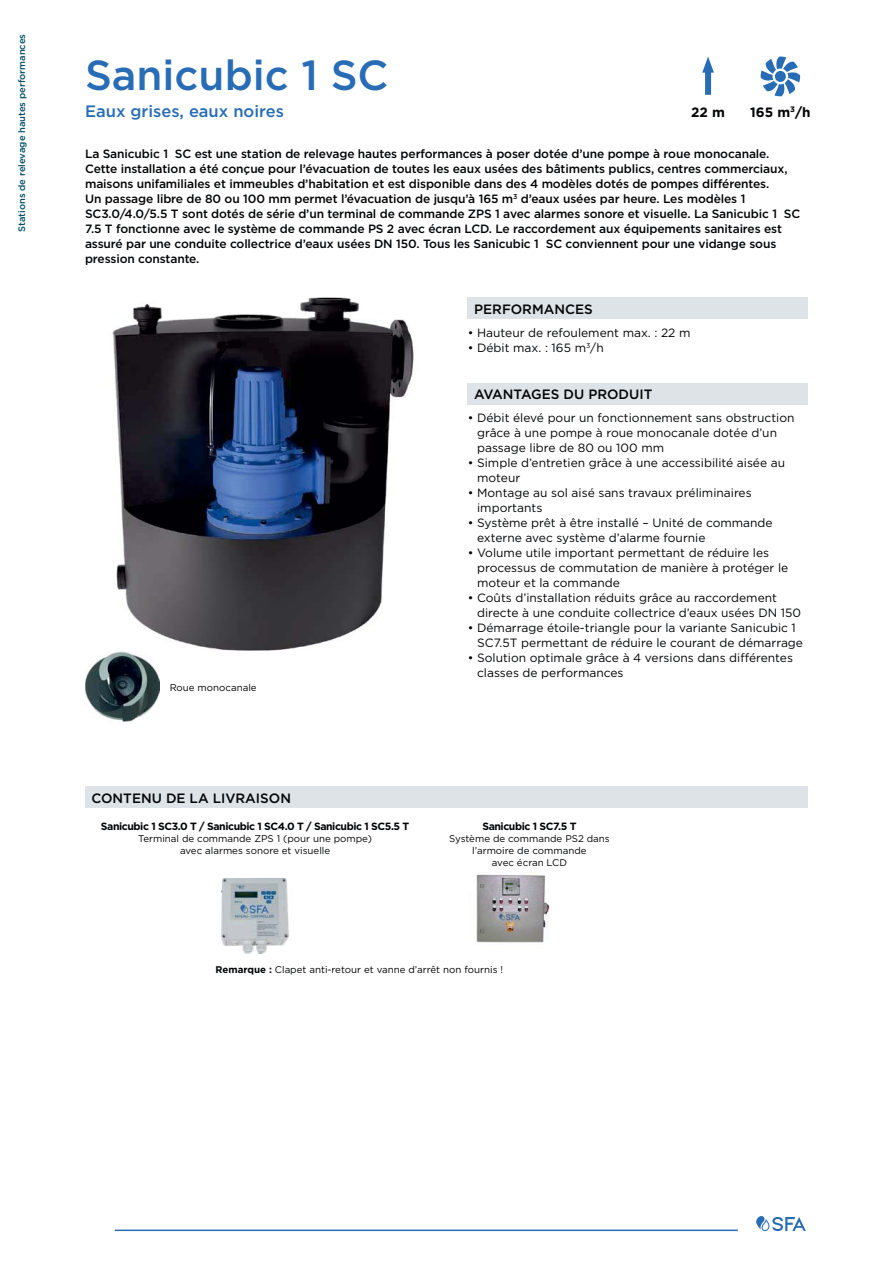
<style>
.page{position:relative;width:893px;height:1263px;background:#fff}
.page>*{position:absolute;margin:0;border:0;box-sizing:border-box;transform-origin:0 0}
.t1{font:500 42px "Gotham";color:#276cb5}
.t2{font:500 16.5px "Gotham";color:#276cb5}
.t3{font:500 13.5px "Gotham";color:#010305}
.t4{font:700 13.5px "Gotham";color:#010305}
.t5{font:12px/15px "Gotham";color:#010305}
.t6{font:500 12px/15px "Gotham";letter-spacing:-.01em;color:#010305}
.t7{font:700 10.5px "Gotham";letter-spacing:-.04em;color:#010305}
.t8{font:9.75px/12px "Gotham";color:#010305;text-align:center}
.t9{font:500 9.3px "Gotham";color:#004f64}
.s1{font-weight:700}
</style>
<div class="page">
<img style="left:112px;top:298px;width:302px;height:353px">
<img style="left:85px;top:650px;width:74px;height:72px">
<hr style="left:115px;top:1230px;width:623px;height:1px;background:#276cb5">
<svg style="left:756px;top:1216px;width:50px;height:15px"></svg>
<div style="left:468px;top:383px;width:340px;height:21px;background:#dde3e7"></div>
<div style="left:468px;top:298px;width:340px;height:21px;background:#dde3e7"></div>
<div style="left:705px;top:67px;width:6px;height:28px;background:#276cb5"></div>
<svg style="left:702px;top:57px;width:12px;height:16px"></svg>
<div style="left:85px;top:787px;width:723px;height:21px;background:#dde3e7"></div>
<svg style="left:761px;top:57px;width:39px;height:39px"></svg>
<img style="left:221px;top:878px;width:68px;height:75px">
<img style="left:476px;top:872px;width:74px;height:71px">
<p class="t9" style="left:18px;top:232px;width:200px;rotate:-90deg">Stations de relevage hautes performances</p>
<h1 class="t1" style="left:85px;top:60px;width:305px">Sanicubic 1 SC</h1>
<h2 class="t2" style="left:85px;top:105px;width:200px">Eaux grises, eaux noires</h2>
<p class="t4" style="left:691px;top:107px;width:35px">22 m</p>
<p class="t4" style="left:750px;top:107px;width:62px">165 m<sup>3</sup>/h</p>
<p class="t6" style="left:85px;top:148px;width:717px">La Sanicubic 1 SC est une station de relevage hautes performances à poser dotée d’une pompe à roue monocanale.<br>Cette installation a été conçue pour l’évacuation de toutes les eaux usées des bâtiments publics, centres commerciaux, maisons unifamiliales et immeubles d’habitation et est disponible dans des 4 modèles dotés de pompes différentes.<br>Un passage libre de 80 ou 100 mm permet l’évacuation de jusqu’à 165 m<sup>3</sup> d’eaux usées par heure. Les modèles 1<br>SC3.0/4.0/5.5 T sont dotés de série d’un terminal de commande ZPS 1 avec alarmes sonore et visuelle. La Sanicubic 1 SC 7.5 T fonctionne avec le système de commande PS 2 avec écran LCD. Le raccordement aux équipements sanitaires est assuré par une conduite collectrice d’eaux usées DN 150. Tous les Sanicubic 1 SC conviennent pour une vidange sous pression constante.</p>
<p class="t3" style="left:474px;top:304px;width:120px">PERFORMANCES</p>
<p class="t5" style="left:468px;top:326px;width:224px">• Hauteur de refoulement max. : 22 m</p>
<p class="t5" style="left:468px;top:341px;width:137px">• Débit max. : 165 m<sup>3</sup>/h</p>
<p class="t3" style="left:474px;top:389px;width:180px">AVANTAGES DU PRODUIT</p>
<p class="t8" style="left:170px;top:682px;width:89px">Roue monocanale</p>
<p class="t5" style="left:477px;top:411px;width:319px;text-indent:-9px">• Débit élevé pour un fonctionnement sans obstruction grâce à une pompe à roue monocanale dotée d’un passage libre de 80 ou 100 mm</p>
<p class="t5" style="left:477px;top:456px;width:309px;text-indent:-9px">• Simple d’entretien grâce à une accessibilité aisée au moteur</p>
<p class="t5" style="left:477px;top:486px;width:276px;text-indent:-9px">• Montage au sol aisé sans travaux préliminaires importants</p>
<p class="t5" style="left:477px;top:516px;width:297px;text-indent:-9px">• Système prêt à être installé – Unité de commande externe avec système d’alarme fournie</p>
<p class="t5" style="left:477px;top:546px;width:313px;text-indent:-9px">• Volume utile important permettant de réduire les processus de commutation de manière à protéger le moteur et la commande</p>
<p class="t5" style="left:477px;top:591px;width:325px;text-indent:-9px">• Coûts d’installation réduits grâce au raccordement directe à une conduite collectrice d’eaux usées DN 150</p>
<p class="t5" style="left:477px;top:621px;width:327px;text-indent:-9px">• Démarrage étoile-triangle pour la variante Sanicubic 1<br>SC7.5T permettant de réduire le courant de démarrage</p>
<p class="t5" style="left:477px;top:651px;width:317px;text-indent:-9px">• Solution optimale grâce à 4 versions dans différentes classes de performances</p>
<p class="t3" style="left:91px;top:793px;width:201px">CONTENU DE LA LIVRAISON</p>
<p class="t7" style="left:101px;top:823px;width:310px">Sanicubic 1 SC3.0 T / Sanicubic 1 SC4.0 T / Sanicubic 1 SC5.5 T</p>
<p class="t8" style="left:138px;top:834px;width:235px">Terminal de commande ZPS 1 (pour une pompe) avec alarmes sonore et visuelle</p>
<p class="t7" style="left:482px;top:823px;width:96px">Sanicubic 1 SC7.5 T</p>
<p class="t8" style="left:449px;top:834px;width:162px">Système de commande PS2 dans l’armoire de commande<br>avec écran LCD</p>
<p class="t8" style="left:216px;top:964px;width:289px"><span class="s1">Remarque :</span> Clapet anti-retour et vanne d’arrêt non fournis !</p>
</div>
